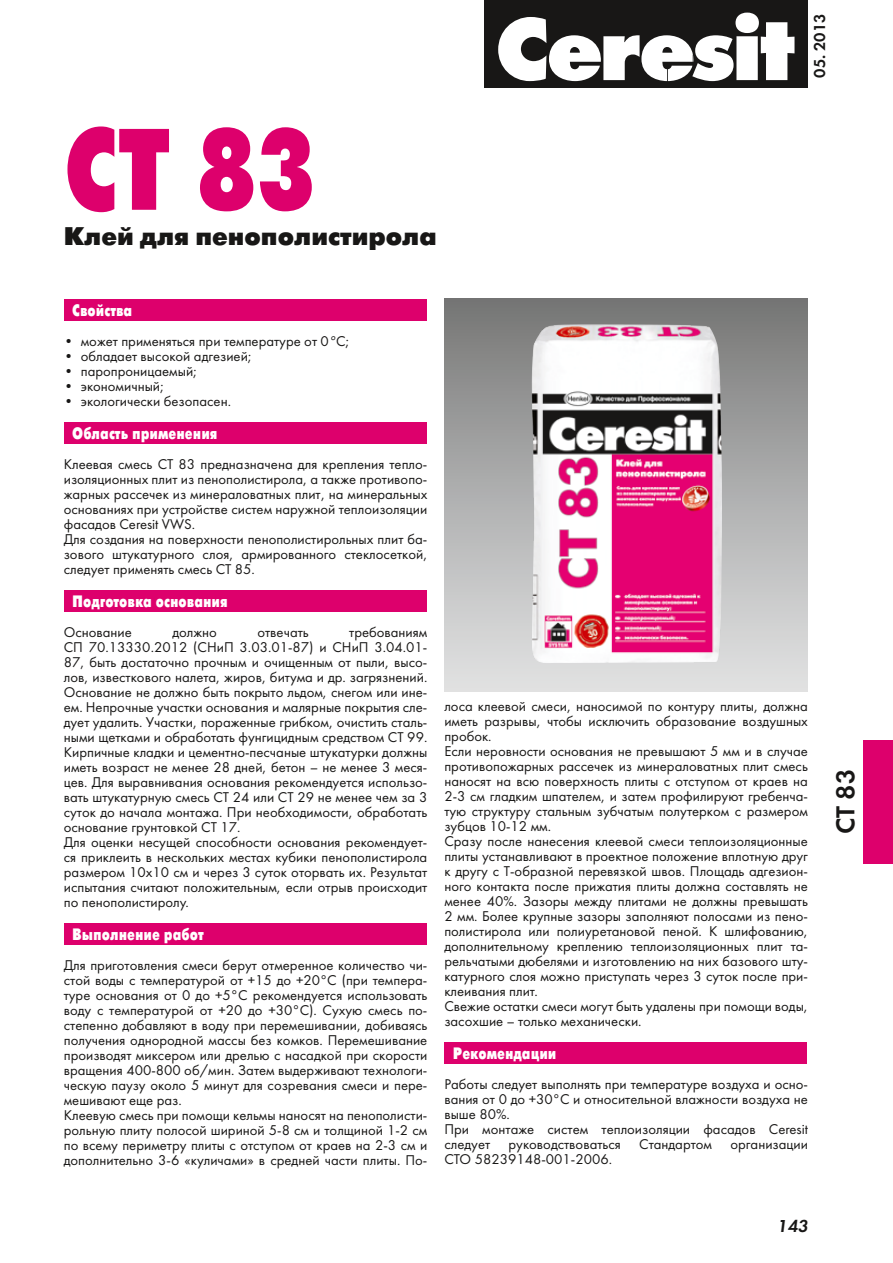
<style>
.page{position:relative;width:893px;height:1263px;background:#fff}
.page>*{position:absolute;margin:0;border:0;box-sizing:border-box;transform-origin:0 0}
.t1{font:700 115.5px "Futuris X Cond C";color:#dd006c}
.t2{font:27px "Futura Demi C";color:#181716}
.t3{font:25.5px "Futuris XC";color:#181716}
.t4{font:italic 18px "Futura Demi C";color:#181716}
.t5{font:700 16.5px "Futuris X Cond C";color:#fff}
.t6{font:16.5px "Futura Demi C";color:#181716}
.t7{font:14.7px/15px "Futura Book C";color:#181716}
.s1{font-style:italic}
</style>
<div class="page">
<div style="left:485px;top:0;width:323px;height:88px;background:#181716"></div>
<svg style="left:498px;top:13px;width:296px;height:68px"></svg>
<div style="left:64px;top:299px;width:363px;height:22px;background:#dd006c"></div>
<div style="left:64px;top:422px;width:363px;height:22px;background:#dd006c"></div>
<div style="left:64px;top:590px;width:363px;height:22px;background:#dd006c"></div>
<div style="left:64px;top:923px;width:363px;height:22px;background:#dd006c"></div>
<div style="left:444px;top:1042px;width:363px;height:22px;background:#dd006c"></div>
<div style="left:444px;top:298px;width:364px;height:394px;background:linear-gradient(to bottom,#777,#e4e4e5)"></div>
<img style="left:531px;top:324px;width:191px;height:339px">
<div style="left:864px;top:740px;width:29px;height:123px;background:#dd006c"></div>
<h1 class="t1" style="left:64px;top:107px;width:254px">CТ 83</h1>
<h3 class="t3" style="left:64px;top:223px;width:374px">Клей для пенополистирола</h3>
<p class="t6" style="left:810px;top:78px;width:66px;rotate:-90deg">05. 2013</p>
<p class="t5" style="left:72px;top:302px;width:62px">Свойства</p>
<p class="t7" style="left:64px;top:334px;width:287px">• может применяться при температуре от 0<span class="s1">°</span>C;</p>
<p class="t7" style="left:64px;top:349px;width:190px">• обладает высокой адгезией;</p>
<p class="t7" style="left:64px;top:364px;width:135px">• паропроницаемый;</p>
<p class="t7" style="left:64px;top:379px;width:102px">• экономичный;</p>
<p class="t7" style="left:64px;top:394px;width:169px">• экологически безопасен.</p>
<p class="t5" style="left:72px;top:424px;width:147px">Область применения</p>
<p class="t7" style="left:64px;top:457px;width:365px">Клеевая смесь CT 83 предназначена для крепления тепло&shy;изоляционных плит из пенополистирола, а также противопо&shy;жарных рассечек из минераловатных плит, на минеральных основаниях при устройстве систем наружной теплоизоляции фасадов Ceresit VWS.<br>Для создания на поверхности пенополистирольных плит ба&shy;зового штукатурного слоя, армированного стеклосеткой, следует применять смесь CT 85.</p>
<p class="t5" style="left:72px;top:592px;width:157px">Подготовка основания</p>
<p class="t7" style="left:64px;top:625px;width:70px">Основание</p>
<p class="t7" style="left:172px;top:625px;width:46px">должно</p>
<p class="t7" style="left:257px;top:625px;width:53px">отвечать</p>
<p class="t7" style="left:64px;top:625px;width:365px;text-indent:285px">требованиям СП 70.13330.2012 (СНиП 3.03.01-87) и СНиП 3.04.01- 87, быть достаточно прочным и очищенным от пыли, высо&shy;лов, известкового налета, жиров, битума и др. загрязнений.<br>Основание не должно быть покрыто льдом, снегом или ине&shy;ем. Непрочные участки основания и малярные покрытия сле&shy;дует удалить. Участки, пораженные грибком, очистить сталь&shy;ными щетками и обработать фунгицидным средством CT 99.<br>Кирпичные кладки и цементно-песчаные штукатурки должны иметь возраст не менее 28 дней, бетон – не менее 3 меся&shy;цев. Для выравнивания основания рекомендуется использо&shy;вать штукатурную смесь CT 24 или CT 29 не менее чем за 3 суток до начала монтажа. При необходимости, обработать основание грунтовкой CT 17.<br>Для оценки несущей способности основания рекомендует&shy;ся приклеить в нескольких местах кубики пенополистирола размером 10х10 см и через 3 суток оторвать их. Результат испытания считают положительным, если отрыв происходит по пенополистиролу.</p>
<p class="t5" style="left:72px;top:925px;width:133px">Выполнение работ</p>
<p class="t7" style="left:64px;top:958px;width:365px">Для приготовления смеси берут отмеренное количество чи&shy;стой воды с температурой от +15 до +20°С (при темпера&shy;туре основания от 0 до +5°C рекомендуется использовать воду с температурой от +20 до +30°С). Сухую смесь по&shy;степенно добавляют в воду при перемешивании, добиваясь получения однородной массы без комков. Перемешивание производят миксером или дрелью с насадкой при скорости вращения 400-800 об/мин. Затем выдерживают технологи&shy;ческую паузу около 5 минут для созревания смеси и пере&shy;мешивают еще раз.<br>Клеевую смесь при помощи кельмы наносят на пенополисти&shy;рольную плиту полосой шириной 5-8 см и толщиной 1-2 см по всему периметру плиты с отступом от краев на 2-3 см и дополнительно 3-6 «куличами» в средней части плиты. По-</p>
<p class="t7" style="left:444px;top:699px;width:365px">лоса клеевой смеси, наносимой по контуру плиты, должна иметь разрывы, чтобы исключить образование воздушных пробок.<br>Если неровности основания не превышают 5 мм и в случае противопожарных рассечек из минераловатных плит смесь наносят на всю поверхность плиты с отступом от краев на 2-3 см гладким шпателем, и затем профилируют гребенча&shy;тую структуру стальным зубчатым полутерком с размером зубцов 10-12 мм.<br>Сразу после нанесения клеевой смеси теплоизоляционные плиты устанавливают в проектное положение вплотную друг к другу с Т-образной перевязкой швов. Площадь адгезион&shy;ного контакта после прижатия плиты должна составлять не менее 40%. Зазоры между плитами не должны превышать 2 мм. Более крупные зазоры заполняют полосами из пено&shy;полистирола или полиуретановой пеной. К шлифованию, дополнительному креплению теплоизоляционных плит та&shy;рельчатыми дюбелями и изготовлению на них базового шту&shy;катурного слоя можно приступать через 3 суток после при&shy;клеивания плит.<br>Свежие остатки смеси могут быть удалены при помощи воды, засохшие – только механически.</p>
<p class="t5" style="left:453px;top:1044px;width:105px">Рекомендации</p>
<p class="t7" style="left:444px;top:1077px;width:365px">Работы следует выполнять при температуре воздуха и осно&shy;вания от 0 до +30°C и относительной влажности воздуха не выше 80%.<br>При монтаже систем теплоизоляции фасадов Ceresit следует руководствоваться Стандартом организации СТО 58239148-001-2006.</p>
<p class="t4" style="left:777px;top:1215px;width:32px">143</p>
<h2 class="t2" style="left:830px;top:834px;width:67px;rotate:-90deg">CТ 83</h2>
</div>
